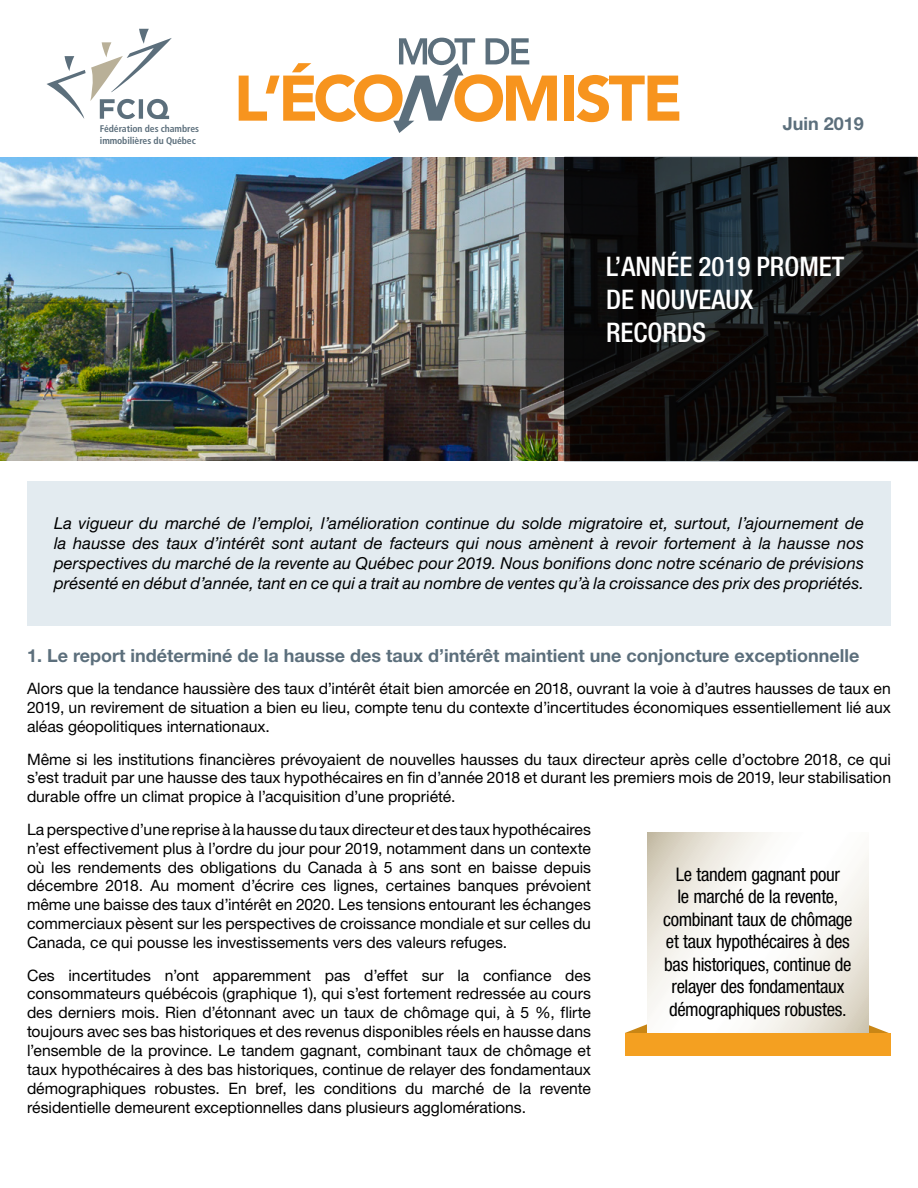
<style>
.page{position:relative;width:918px;height:1188px;background:#fff}
.page>*{position:absolute;margin:0;border:0;box-sizing:border-box;transform-origin:0 0}
.t1{font:500 condensed 27px/33px "Helvetica Neue LT Std";color:#fff}
.t2{font:condensed 18.75px/22.5px "Helvetica Neue LT Std";letter-spacing:-.02em;color:#000;text-align:center}
.t3{font:700 18px "Helvetica Neue LT Std";color:#5c6f7c}
.t4{font:italic 16.5px/19.8px "Helvetica Neue LT Std";letter-spacing:.005em;color:#000;text-align:justify}
.t5{font:15.75px/18.9px "Helvetica Neue LT Std";color:#000;text-align:justify}
.t6{font:700 condensed 9.6px/11.6px "Frutiger LT Std";letter-spacing:-.01em;color:#5c6f7c}
</style>
<div class="page">
<div style="left:564px;top:76px;width:10px;height:45px;background:#f7941e"></div>
<svg style="left:577px;top:75px;width:102px;height:47px"></svg>
<svg style="left:239px;top:38px;width:318px;height:95px"></svg>
<svg style="left:46px;top:29px;width:126px;height:90px"></svg>
<img style="left:0;top:158px;width:564px;height:303px">
<svg style="left:564px;top:158px;width:354px;height:304px;background:#111112"></svg>
<div style="left:27px;top:481px;width:864px;height:145px;background:#e3ebf0"></div>
<svg style="left:869px;top:1025px;width:20px;height:8px"></svg>
<svg style="left:625px;top:1024px;width:22px;height:9px"></svg>
<svg style="left:648px;top:832px;width:221px;height:201px"></svg>
<div style="left:626px;top:1033px;width:265px;height:22px;background:#f4a021"></div>
<p class="t6" style="left:100px;top:123px;width:101px">Fédération des chambres immobilières du Québec</p>
<p class="t3" style="left:783px;top:112px;width:83px">Juin 2019</p>
<h1 class="t1" style="left:606px;top:250px;width:240px">L’ANNÉE 2019 PROMET<br>DE NOUVEAUX<br>RECORDS</h1>
<p class="t4" style="left:54px;top:513px;width:812px">La vigueur du marché de l’emploi, l’amélioration continue du solde migratoire et, surtout, l’ajournement de la hausse des taux d’intérêt sont autant de facteurs qui nous amènent à revoir fortement à la hausse nos perspectives du marché de la revente au Québec pour 2019. Nous bonifions donc notre scénario de prévisions présenté en début d’année, tant en ce qui a trait au nombre de ventes qu’à la croissance des prix des propriétés.</p>
<p class="t3" style="left:27px;top:644px;width:834px">1. Le report indéterminé de la hausse des taux d’intérêt maintient une conjoncture exceptionnelle</p>
<p class="t5" style="left:27px;top:679px;width:865px">Alors que la tendance haussière des taux d’intérêt était bien amorcée en 2018, ouvrant la voie à d’autres hausses de taux en 2019, un revirement de situation a bien eu lieu, compte tenu du contexte d’incertitudes économiques essentiellement lié aux aléas géopolitiques internationaux.</p>
<p class="t5" style="left:27px;top:749px;width:866px">Même si les institutions financières prévoyaient de nouvelles hausses du taux directeur après celle d’octobre 2018, ce qui s’est traduit par une hausse des taux hypothécaires en fin d’année 2018 et durant les premiers mois de 2019, leur stabilisation durable offre un climat propice à l’acquisition d’une propriété.</p>
<p class="t5" style="left:27px;top:819px;width:566px">La perspective d’une reprise à la hausse du taux directeur et des taux hypothécaires n’est effectivement plus à l’ordre du jour pour 2019, notamment dans un contexte où les rendements des obligations du Canada à 5 ans sont en baisse depuis décembre 2018. Au moment d’écrire ces lignes, certaines banques prévoient même une baisse des taux d’intérêt en 2020. Les tensions entourant les échanges commerciaux pèsent sur les perspectives de croissance mondiale et sur celles du Canada, ce qui pousse les investissements vers des valeurs refuges.</p>
<p class="t5" style="left:27px;top:965px;width:566px">Ces incertitudes n’ont apparemment pas d’effet sur la confiance des consommateurs québécois (graphique 1), qui s’est fortement redressée au cours des derniers mois. Rien d’étonnant avec un taux de chômage qui, à 5 %, flirte toujours avec ses bas historiques et des revenus disponibles réels en hausse dans l’ensemble de la province. Le tandem gagnant, combinant taux de chômage et taux hypothécaires à des bas historiques, continue de relayer des fondamentaux démographiques robustes. En bref, les conditions du marché de la revente résidentielle demeurent exceptionnelles dans plusieurs agglomérations.</p>
<p class="t2" style="left:663px;top:863px;width:191px">Le tandem gagnant pour<br>le marché de la revente, combinant taux de chômage et taux hypothécaires à des bas historiques, continue de relayer des fondamentaux démographiques robustes.</p>
</div>
